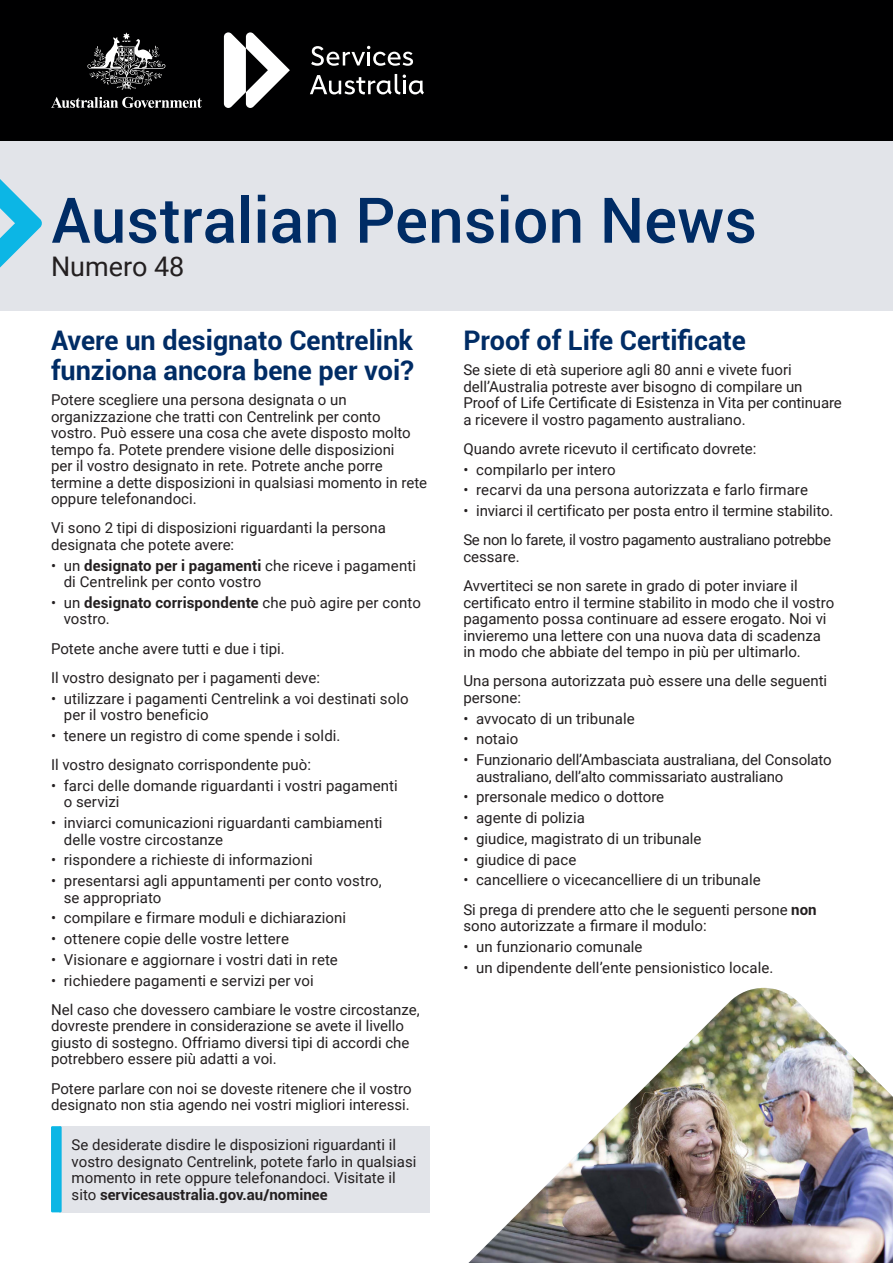
<style>
.page{position:relative;width:893px;height:1263px;background:#fff}
.page>*{position:absolute;margin:0;border:0;box-sizing:border-box;transform-origin:0 0}
.Heading_01{font:500 63px "Roboto";color:#002c65}
.Heading_02{font:700 27px/30px "Roboto";color:#002c65}
.Call_Out_Copy_01{font:27px "Roboto";color:#231f20}
.Body{font:15px/16.5px "Roboto";color:#231f20}
.Body-2{font:15px/16.5px "Roboto";letter-spacing:-.02em;color:#231f20}
.s1{font-weight:700}
</style>
<div class="page">
<div style="left:0;top:141px;width:893px;height:169px;background:#e2e4e9"></div>
<svg style="left:0;top:179px;width:42px;height:89px"></svg>
<div style="left:59px;top:1126px;width:370px;height:86px;background:#e2e4e9"></div>
<div style="left:51px;top:1126px;width:11px;height:86px;background:#0cb6e5"></div>
<img style="left:468px;top:988px;width:425px;height:275px">
<div style="left:0;top:0;width:893px;height:140px;background:#000001"></div>
<svg style="left:224px;top:32px;width:66px;height:76px"></svg>
<svg style="left:311px;top:46px;width:102px;height:20px"></svg>
<svg style="left:310px;top:74px;width:114px;height:20px"></svg>
<svg style="left:51px;top:97px;width:151px;height:11px"></svg>
<svg style="left:87px;top:32px;width:79px;height:58px"></svg>
<p class="Heading_01" style="left:51px;top:176px;width:707px">Australian Pension News</p>
<p class="Call_Out_Copy_01" style="left:51px;top:247px;width:135px">Numero 48</p>
<p class="Heading_02" style="left:51px;top:324px;width:364px">Avere un designato Centrelink funziona ancora bene per voi?</p>
<p class="Body" style="left:51px;top:391px;width:378px">Potere scegliere una persona designata o un organizzazione che tratti con Centrelink per conto vostro. Può essere una cosa che avete disposto molto tempo fa. Potete prendere visione delle disposizioni<br>per il vostro designato in rete. Potrete anche porre termine a dette disposizioni in qualsiasi momento in rete oppure telefonandoci.</p>
<p class="Body" style="left:51px;top:519px;width:336px">Vi sono 2 tipi di disposizioni riguardanti la persona designata che potete avere:</p>
<p class="Body" style="left:64px;top:556px;width:354px;text-indent:-13px">• un <span class="s1">designato per i pagamenti</span> che riceve i pagamenti di Centrelink per conto vostro</p>
<p class="Body" style="left:64px;top:594px;width:359px;text-indent:-13px">• un <span class="s1">designato corrispondente</span> che può agire per conto vostro.</p>
<p class="Body" style="left:51px;top:639px;width:235px">Potete anche avere tutti e due i tipi.</p>
<p class="Body" style="left:51px;top:669px;width:270px">Il vostro designato per i pagamenti deve:</p>
<p class="Body" style="left:64px;top:689px;width:346px;text-indent:-13px">• utilizzare i pagamenti Centrelink a voi destinati solo per il vostro beneficio</p>
<p class="Body" style="left:51px;top:727px;width:291px">• tenere un registro di come spende i soldi.</p>
<p class="Body" style="left:51px;top:756px;width:261px">Il vostro designato corrispondente può:</p>
<p class="Body" style="left:64px;top:777px;width:335px;text-indent:-13px">• farci delle domande riguardanti i vostri pagamenti o servizi</p>
<p class="Body" style="left:64px;top:814px;width:320px;text-indent:-13px">• inviarci comunicazioni riguardanti cambiamenti delle vostre circostanze</p>
<p class="Body" style="left:51px;top:851px;width:263px">• rispondere a richieste di informazioni</p>
<p class="Body" style="left:64px;top:872px;width:319px;text-indent:-13px">• presentarsi agli appuntamenti per conto vostro, se appropriato</p>
<p class="Body" style="left:51px;top:909px;width:297px">• compilare e firmare moduli e dichiarazioni</p>
<p class="Body" style="left:51px;top:930px;width:239px">• ottenere copie delle vostre lettere</p>
<p class="Body" style="left:51px;top:951px;width:288px">• Visionare e aggiornare i vostri dati in rete</p>
<p class="Body" style="left:51px;top:971px;width:264px">• richiedere pagamenti e servizi per voi</p>
<p class="Body" style="left:51px;top:1001px;width:370px">Nel caso che dovessero cambiare le vostre circostanze, dovreste prendere in considerazione se avete il livello giusto di sostegno. Offriamo diversi tipi di accordi che potrebbero essere più adatti a voi.</p>
<p class="Body" style="left:51px;top:1079px;width:362px">Potere parlare con noi se doveste ritenere che il vostro designato non stia agendo nei vostri migliori interessi.</p>
<p class="Body" style="left:72px;top:1136px;width:346px">Se desiderate disdire le disposizioni riguardanti il vostro designato Centrelink, potete farlo in qualsiasi momento in rete oppure telefonandoci. Visitate il sito <span class="s1">servicesaustralia.gov.au/nominee</span></p>
<p class="Heading_02" style="left:463px;top:324px;width:284px">Proof of Life Certificate</p>
<p class="Body" style="left:463px;top:361px;width:380px">Se siete di età superiore agli 80 anni e vivete fuori dell’Australia potreste aver bisogno di compilare un Proof of Life Certificate di Esistenza in Vita per continuare a ricevere il vostro pagamento australiano.</p>
<p class="Body" style="left:463px;top:440px;width:295px">Quando avrete ricevuto il certificato dovrete:</p>
<p class="Body" style="left:463px;top:460px;width:154px">• compilarlo per intero</p>
<p class="Body" style="left:463px;top:481px;width:346px">• recarvi da una persona autorizzata e farlo firmare</p>
<p class="Body" style="left:463px;top:502px;width:371px">• inviarci il certificato per posta entro il termine stabilito.</p>
<p class="Body-2" style="left:463px;top:531px;width:369px">Se non lo farete, il vostro pagamento australiano potrebbe cessare.</p>
<p class="Body" style="left:463px;top:577px;width:372px">Avvertiteci se non sarete in grado di poter inviare il certificato entro il termine stabilito in modo che il vostro pagamento possa continuare ad essere erogato. Noi vi invieremo una lettere con una nuova data di scadenza in modo che abbiate del tempo in più per ultimarlo.</p>
<p class="Body" style="left:463px;top:672px;width:365px">Una persona autorizzata può essere una delle seguenti persone:</p>
<p class="Body" style="left:463px;top:709px;width:173px">• avvocato di un tribunale</p>
<p class="Body" style="left:463px;top:730px;width:56px">• notaio</p>
<p class="Body" style="left:476px;top:751px;width:357px;text-indent:-13px">• Funzionario dell’Ambasciata australiana, del Consolato australiano, dell’alto commissariato australiano</p>
<p class="Body" style="left:463px;top:788px;width:202px">• prersonale medico o dottore</p>
<p class="Body" style="left:463px;top:809px;width:123px">• agente di polizia</p>
<p class="Body" style="left:463px;top:830px;width:240px">• giudice, magistrato di un tribunale</p>
<p class="Body" style="left:463px;top:850px;width:114px">• giudice di pace</p>
<p class="Body" style="left:463px;top:871px;width:299px">• cancelliere o vicecancelliere di un tribunale</p>
<p class="Body" style="left:463px;top:900px;width:355px">Si prega di prendere atto che le seguenti persone <span class="s1">non </span>sono autorizzate a firmare il modulo:</p>
<p class="Body" style="left:463px;top:938px;width:181px">• un funzionario comunale</p>
<p class="Body" style="left:463px;top:958px;width:312px">• un dipendente dell’ente pensionistico locale.</p>
</div>
